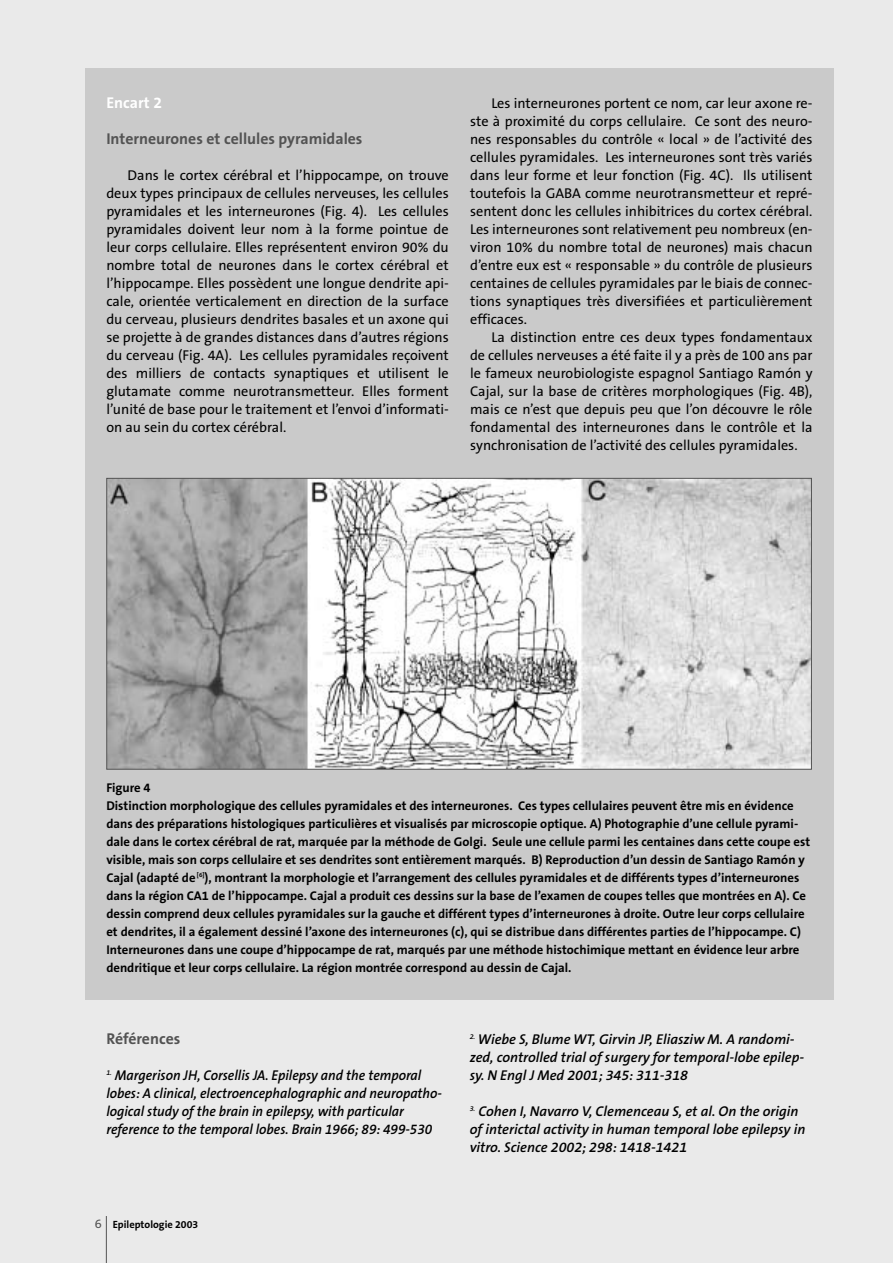
<style>
.page{position:relative;width:893px;height:1263px;background:#fff}
.page>*{position:absolute;margin:0;border:0;box-sizing:border-box;transform-origin:0 0}
.t1{font:700 15.75px "The Sans B7";color:#535353}
.t2{font:700 15.75px "The Sans B7";color:#fff}
.t3{font:14.25px/18px "The Sans B5 Plain";color:#000;text-align:justify}
.t4{font:italic 600 14.25px/18px "The Sans B6";color:#000}
.t5{font:italic 600 14.25px/18px "The Sans B6";color:#000;scale:.95 1}
.t6{font:700 12.75px/18px "The Sans B7";color:#000}
.t7{font:700 10.5px "The Sans B7";color:#000}
.s1{font-family:"The Sans B5 Plain";font-weight:400;font-size:12.75px;color:#535353}
</style>
<div class="page">
<div style="left:0;top:0;width:892px;height:1263px;background:#eaeaea"></div>
<div style="left:85px;top:68px;width:748px;height:932px;background:#cacaca"></div>
<hr style="left:106px;top:1216px;width:1px;height:47px;background:#535353">
<img style="left:108px;top:480px;width:701px;height:288px">
<p class="t2" style="left:106px;top:97px;width:57px">Encart 2</p>
<p class="t1" style="left:106px;top:133px;width:258px">Interneurones et cellules pyramidales</p>
<p class="t3" style="left:106px;top:168px;width:344px;text-indent:21px">Dans le cortex cérébral et l’hippocampe, on trouve deux types principaux de cellules nerveuses, les cellules pyramidales et les interneurones (Fig. 4). Les cellules pyramidales doivent leur nom à la forme pointue de leur corps cellulaire. Elles représentent environ 90% du nombre total de neurones dans le cortex cérébral et l’hippocampe. Elles possèdent une longue dendrite api&shy;cale, orientée verticalement en direction de la surface du cerveau, plusieurs dendrites basales et un axone qui se projette à de grandes distances dans d’autres régions du cerveau (Fig. 4A). Les cellules pyramidales reçoivent des milliers de contacts synaptiques et utilisent le glutamate comme neurotransmetteur. Elles forment l’unité de base pour le traitement et l’envoi d’informati&shy;on au sein du cortex cérébral.</p>
<p class="t3" style="left:470px;top:96px;width:344px;text-indent:21px">Les interneurones portent ce nom, car leur axone re&shy;ste à proximité du corps cellulaire. Ce sont des neuro&shy;nes responsables du contrôle « local » de l’activité des cellules pyramidales. Les interneurones sont très variés dans leur forme et leur fonction (Fig. 4C). Ils utilisent toutefois la GABA comme neurotransmetteur et repré&shy;sentent donc les cellules inhibitrices du cortex cérébral.<br>Les interneurones sont relativement peu nombreux (en&shy;viron 10% du nombre total de neurones) mais chacun d’entre eux est « responsable » du contrôle de plusieurs centaines de cellules pyramidales par le biais de connec&shy;tions synaptiques très diversifiées et particulièrement efficaces.</p>
<p class="t3" style="left:470px;top:330px;width:344px;text-indent:21px">La distinction entre ces deux types fondamentaux de cellules nerveuses a été faite il y a près de 100 ans par le fameux neurobiologiste espagnol Santiago Ramón y Cajal, sur la base de critères morphologiques (Fig. 4B), mais ce n’est que depuis peu que l’on découvre le rôle fondamental des interneurones dans le contrôle et la synchronisation de l’activité des cellules pyramidales.</p>
<p class="t6" style="left:106px;top:780px;width:705px">Figure 4<br>Distinction morphologique des cellules pyramidales et des interneurones. Ces types cellulaires peuvent être mis en évidence dans des préparations histologiques particulières et visualisés par microscopie optique. A) Photographie d’une cellule pyrami&shy;dale dans le cortex cérébral de rat, marquée par la méthode de Golgi. Seule une cellule parmi les centaines dans cette coupe est visible, mais son corps cellulaire et ses dendrites sont entièrement marqués. B) Reproduction d’un dessin de Santiago Ramón y Cajal (adapté de <sup>[6]</sup>), montrant la morphologie et l’arrangement des cellules pyramidales et de différents types d’interneurones dans la région CA1 de l’hippocampe. Cajal a produit ces dessins sur la base de l’examen de coupes telles que montrées en A). Ce dessin comprend deux cellules pyramidales sur la gauche et différent types d’interneurones à droite. Outre leur corps cellulaire et dendrites, il a également dessiné l’axone des interneurones (c), qui se distribue dans différentes parties de l’hippocampe. C)<br>Interneurones dans une coupe d’hippocampe de rat, marqués par une méthode histochimique mettant en évidence leur arbre dendritique et leur corps cellulaire. La région montrée correspond au dessin de Cajal.</p>
<p class="t1" style="left:106px;top:1033px;width:76px">Références</p>
<p class="t5" style="left:106px;top:1068px;width:354px"><sup>1.</sup> Margerison JH, Corsellis JA. Epilepsy and the temporal lobes: A clinical, electroencephalographic and neuropatho&shy;logical study of the brain in epilepsy, with particular reference to the temporal lobes. Brain 1966; 89: 499-530</p>
<p class="t7" style="left:95px;top:1221px;width:105px"><span class="s1">6</span> Epileptologie 2003</p>
<p class="t4" style="left:469px;top:1032px;width:336px"><sup>2.</sup> Wiebe S, Blume WT, Girvin JP, Eliasziw M. A randomi&shy;zed, controlled trial of surgery for temporal-lobe epilep&shy;sy. N Engl J Med 2001; 345: 311-318</p>
<p class="t4" style="left:469px;top:1104px;width:337px"><sup>3.</sup> Cohen I, Navarro V, Clemenceau S, et al. On the origin of interictal activity in human temporal lobe epilepsy in vitro. Science 2002; 298: 1418-1421</p>
</div>
